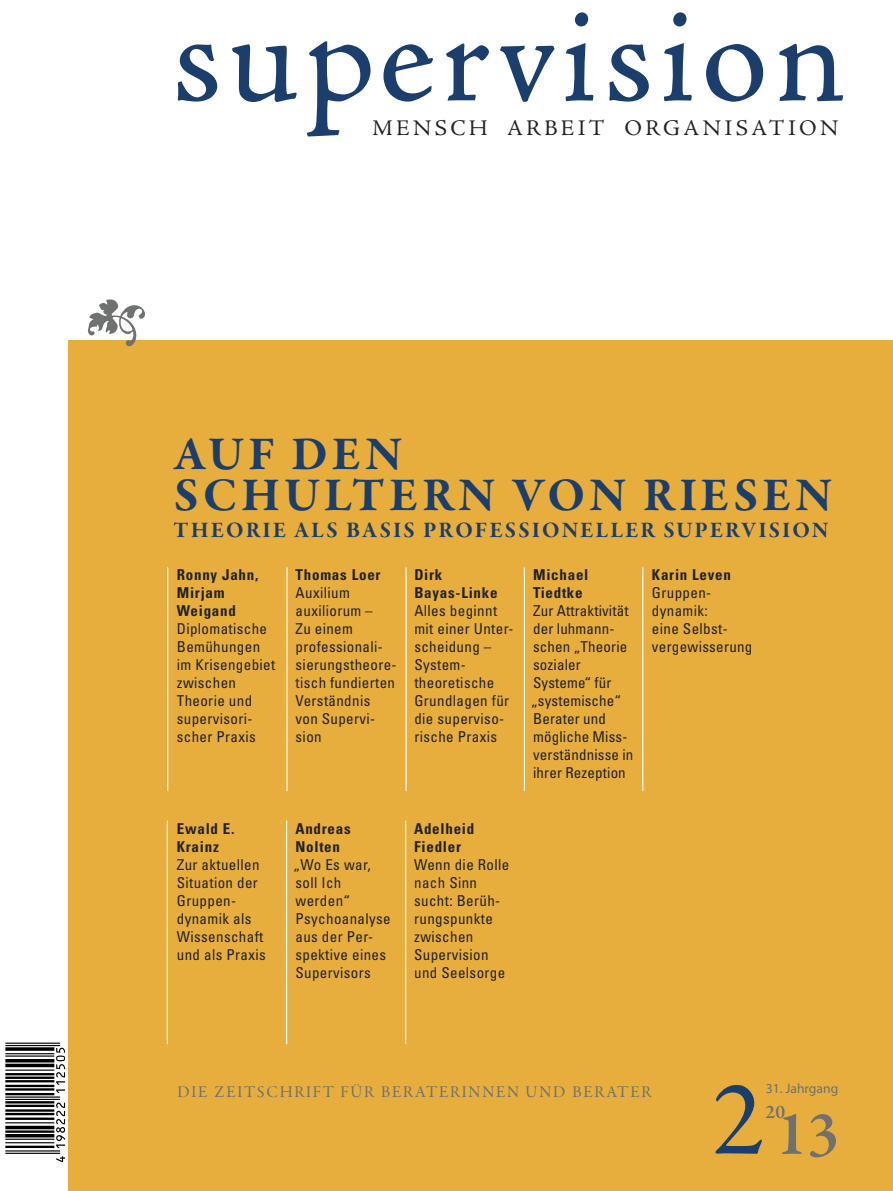
<style>
.page{position:relative;width:893px;height:1191px;background:#fff}
.page>*{position:absolute;margin:0;border:0;box-sizing:border-box;transform-origin:0 0}
.t1{font:140.7px "Adobe Jenson Pro";letter-spacing:.045em;color:#1b3e6d}
.t2{font:108.45px "Garamond Premr Pro";color:#1b3e6d}
.t3{font:600 63.3px "Garamond Premr Pro";color:#6e716f}
.t4{font:700 48px/40.5px "Garamond Premr Pro";letter-spacing:.085em;color:#1b3e6d}
.t5{font:22.5px "Garamond Premr Pro Bd Subh";letter-spacing:.105em;color:#1b3e6d}
.t6{font:22.35px "Adobe Jenson Pro";letter-spacing:.15em;color:#222221}
.t7{font:600 19.65px "Garamond Premr Pro";color:#6e716f}
.t8{font:16.5px "Garamond Premr Pro Subh";letter-spacing:.11em;color:#6e716f}
.t9{font:condensed 15px/18px "Univers";letter-spacing:.025em;color:#222221}
.t10{font:700 condensed 15px/18px "Univers";letter-spacing:.05em;color:#222221}
.t11{font:13.65px "Myriad Pro";color:#6e716f}
</style>
<div class="page">
<div style="left:68px;top:340px;width:825px;height:851px;background:#e7ae3d"></div>
<hr style="left:286px;top:567px;width:2px;height:224px;background:#fff">
<hr style="left:167px;top:567px;width:1px;height:224px;background:#fff">
<hr style="left:286px;top:820px;width:1px;height:224px;background:#fff">
<hr style="left:405px;top:820px;width:1px;height:224px;background:#fff">
<hr style="left:167px;top:820px;width:1px;height:224px;background:#fff">
<hr style="left:406px;top:567px;width:1px;height:224px;background:#fff">
<hr style="left:524px;top:567px;width:1px;height:224px;background:#fff">
<hr style="left:642px;top:567px;width:1px;height:224px;background:#fff">
<svg style="left:5px;top:1042px;width:61px;height:117px"></svg>
<hr style="left:5px;top:1042px;width:55px;height:1px;background:#000">
<hr style="left:5px;top:1045px;width:55px;height:1px;background:#000">
<hr style="left:5px;top:1047px;width:49px;height:3px;background:#000">
<hr style="left:5px;top:1053px;width:49px;height:1px;background:#000">
<hr style="left:5px;top:1055px;width:49px;height:1px;background:#000">
<hr style="left:5px;top:1059px;width:49px;height:3px;background:#000">
<svg style="left:5px;top:1063px;width:49px;height:4px"></svg>
<hr style="left:5px;top:1069px;width:49px;height:1px;background:#000">
<hr style="left:5px;top:1073px;width:49px;height:2px;background:#000">
<hr style="left:5px;top:1076px;width:49px;height:3px;background:#000">
<hr style="left:5px;top:1080px;width:49px;height:2px;background:#000">
<hr style="left:5px;top:1084px;width:49px;height:3px;background:#000">
<hr style="left:5px;top:1088px;width:49px;height:2px;background:#000">
<hr style="left:5px;top:1093px;width:49px;height:2px;background:#000">
<hr style="left:5px;top:1096px;width:55px;height:1px;background:#000">
<hr style="left:5px;top:1098px;width:55px;height:2px;background:#000">
<hr style="left:5px;top:1101px;width:49px;height:2px;background:#000">
<hr style="left:5px;top:1104px;width:49px;height:3px;background:#000">
<hr style="left:5px;top:1109px;width:49px;height:2px;background:#000">
<hr style="left:5px;top:1112px;width:49px;height:3px;background:#000">
<hr style="left:5px;top:1117px;width:49px;height:2px;background:#000">
<hr style="left:5px;top:1122px;width:49px;height:1px;background:#000">
<svg style="left:5px;top:1125px;width:49px;height:4px"></svg>
<hr style="left:5px;top:1130px;width:49px;height:2px;background:#000">
<hr style="left:5px;top:1134px;width:49px;height:3px;background:#000">
<hr style="left:5px;top:1138px;width:49px;height:1px;background:#000">
<hr style="left:5px;top:1142px;width:49px;height:1px;background:#000">
<hr style="left:5px;top:1145px;width:49px;height:3px;background:#000">
<hr style="left:5px;top:1150px;width:55px;height:1px;background:#000">
<hr style="left:5px;top:1152px;width:55px;height:1px;background:#000">
<svg style="left:56px;top:1047px;width:9px;height:115px"></svg>
<hr style="left:0;top:340px;width:1px;height:851px;background:#e7ae3d">
<h1 class="t1" style="left:172px;top:2px;width:675px">supervision</h1>
<h3 class="t6" style="left:372px;top:120px;width:467px">MENSCH ARBEIT ORGANISATION</h3>
<h3 class="t4" style="left:174px;top:438px;width:660px">AUF DEN<br>SCHULTERN VON RIESEN</h3>
<h3 class="t5" style="left:174px;top:521px;width:656px">THEORIE ALS BASIS PROFESSIONELLER SUPERVISION</h3>
<p class="t10" style="left:177px;top:567px;width:83px">Ronny Jahn,<br>Mirjam<br>Weigand</p>
<p class="t9" style="left:177px;top:621px;width:100px">Diplomatische<br>Bemühungen im Krisengebiet zwischen<br>Theorie und supervisori&shy;scher Praxis</p>
<p class="t10" style="left:296px;top:567px;width:86px">Thomas Loer</p>
<p class="t9" style="left:296px;top:585px;width:103px">Auxilium auxiliorum –<br>Zu einem professionali&shy;sierungstheore&shy;tisch fundierten<br>Verständnis<br>von Supervi&shy;sion</p>
<p class="t10" style="left:414px;top:567px;width:85px">Dirk<br>Bayas-Linke</p>
<p class="t9" style="left:414px;top:603px;width:101px">Alles beginnt mit einer Unter&shy;scheidung –<br>System - theoretische<br>Grundlagen für die superviso - rische Praxis</p>
<p class="t10" style="left:177px;top:820px;width:59px">Ewald E.<br>Krainz</p>
<p class="t9" style="left:177px;top:856px;width:90px">Zur aktuellen<br>Situation der<br>Gruppen - dynamik als<br>Wissenschaft und als Praxis</p>
<p class="t10" style="left:295px;top:820px;width:57px">Andreas<br>Nolten</p>
<p class="t9" style="left:293px;top:856px;width:99px">„Wo Es war, soll Ich werden“<br>Psychoanalyse aus der Per&shy;spektive eines<br>Supervisors</p>
<p class="t10" style="left:414px;top:820px;width:62px">Adelheid<br>Fiedler</p>
<p class="t9" style="left:414px;top:856px;width:97px">Wenn die Rolle nach Sinn sucht: Berüh&shy;rungspunkte zwischen<br>Supervision und Seelsorge</p>
<p class="t10" style="left:533px;top:567px;width:57px">Michael<br>Tiedtke</p>
<p class="t9" style="left:531px;top:603px;width:104px">Zur Attraktivität der luhmann&shy;schen „Theorie sozialer<br>Systeme“ für „systemische“<br>Berater und mögliche Miss&shy;verständnisse in ihrer Rezeption</p>
<p class="t10" style="left:652px;top:567px;width:81px">Karin Leven</p>
<p class="t9" style="left:652px;top:585px;width:102px">Gruppen - dynamik:<br>eine Selbst - vergewisserung</p>
<p class="t8" style="left:177px;top:1085px;width:475px">DIE ZEITSCHRIFT FÜR BERATERINNEN UND BERATER</p>
<p class="t11" style="left:766px;top:1083px;width:74px">31. Jahrgang</p>
<h2 class="t2" style="left:712px;top:1076px;width:54px">2</h2>
<h3 class="t7" style="left:766px;top:1104px;width:21px">20</h3>
<h3 class="t3" style="left:776px;top:1109px;width:64px">13</h3>
</div>
